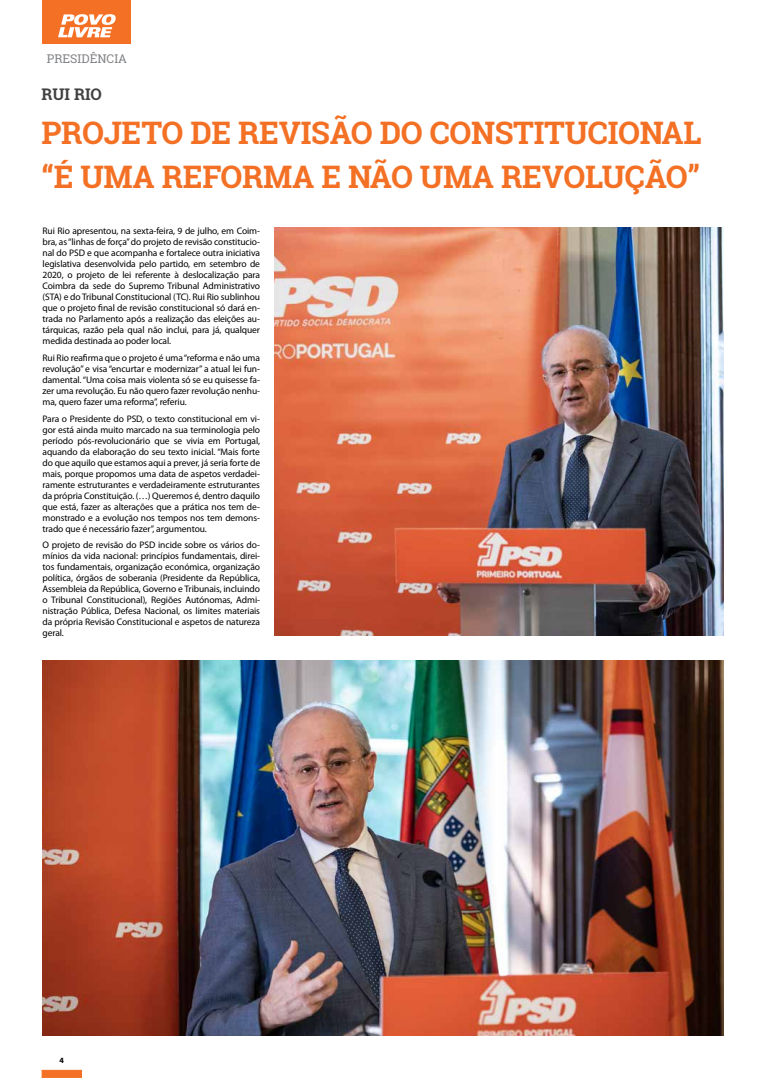
<style>
.page{position:relative;width:766px;height:1078px;background:#fff}
.page>*{position:absolute;margin:0;border:0;box-sizing:border-box;transform-origin:0 0}
.t1{font:700 31px/44px "Roboto Slab";letter-spacing:-.01em;color:#f37024}
.t2{font:700 16px "Roboto Slab";color:#414042}
.t3{font:12px "Roboto Slab";color:#808285}
.t4{font:9.5px/11px "Myriad Pro";letter-spacing:-.01em;color:#000;text-align:justify}
.t5{font:700 8px "Myriad Pro";color:#000}
</style>
<div class="page">
<div style="left:42px;top:1069px;width:40px;height:8px;background:#f37024;border:1px solid #f37024"></div>
<img style="left:274px;top:227px;width:449px;height:408px">
<div style="left:43px;top:0;width:88px;height:44px;background:#f37024"></div>
<svg style="left:58px;top:14px;width:58px;height:23px"></svg>
<img style="left:43px;top:660px;width:680px;height:375px">
<p class="t3" style="left:47px;top:51px;width:82px">PRESIDÊNCIA</p>
<h2 class="t2" style="left:41px;top:83px;width:62px">RUI RIO</h2>
<h1 class="t1" style="left:41px;top:110px;width:661px">PROJETO DE REVISÃO DO CONSTITUCIONAL “É UMA REFORMA E NÃO UMA REVOLUÇÃO”</h1>
<p class="t4" style="left:43px;top:225px;width:219px">Rui Rio apresentou, na sexta-feira, 9 de julho, em Coim&shy;bra, as “linhas de força” do projeto de revisão constitucio&shy;nal do PSD e que acompanha e fortalece outra iniciativa legislativa desenvolvida pelo partido, em setembro de 2020, o projeto de lei referente à deslocalização para Coimbra da sede do Supremo Tribunal Administrativo (STA) e do Tribunal Constitucional (TC). Rui Rio sublinhou que o projeto final de revisão constitucional só dará en&shy;trada no Parlamento após a realização das eleições au&shy;tárquicas, razão pela qual não inclui, para já, qualquer medida destinada ao poder local.</p>
<p class="t4" style="left:43px;top:352px;width:219px">Rui Rio reafirma que o projeto é uma “reforma e não uma revolução” e visa “encurtar e modernizar” a atual lei fun&shy;damental. “Uma coisa mais violenta só se eu quisesse fa&shy;zer uma revolução. Eu não quero fazer revolução nenhu&shy;ma, quero fazer uma reforma”, referiu.</p>
<p class="t4" style="left:43px;top:412px;width:219px">Para o Presidente do PSD, o texto constitucional em vi&shy;gor está ainda muito marcado na sua terminologia pelo período pós-revolucionário que se vivia em Portugal, aquando da elaboração do seu texto inicial. “Mais forte do que aquilo que estamos aqui a prever, já seria forte de mais, porque propomos uma data de aspetos verdadei&shy;ramente estruturantes e verdadeiramente estruturantes da própria Constituição. (…) Queremos é, dentro daquilo que está, fazer as alterações que a prática nos tem de&shy;monstrado e a evolução nos tempos nos tem demons&shy;trado que é necessário fazer”, argumentou.</p>
<p class="t4" style="left:43px;top:539px;width:219px">O projeto de revisão do PSD incide sobre os vários do&shy;mínios da vida nacional: princípios fundamentais, direi&shy;tos fundamentais, organização económica, organização política, órgãos de soberania (Presidente da República, Assembleia da República, Governo e Tribunais, incluindo o Tribunal Constitucional), Regiões Autónomas, Admi&shy;nistração Pública, Defesa Nacional, os limites materiais da própria Revisão Constitucional e aspetos de natureza geral.</p>
<p class="t5" style="left:60px;top:1054px;width:6px">4</p>
</div>
